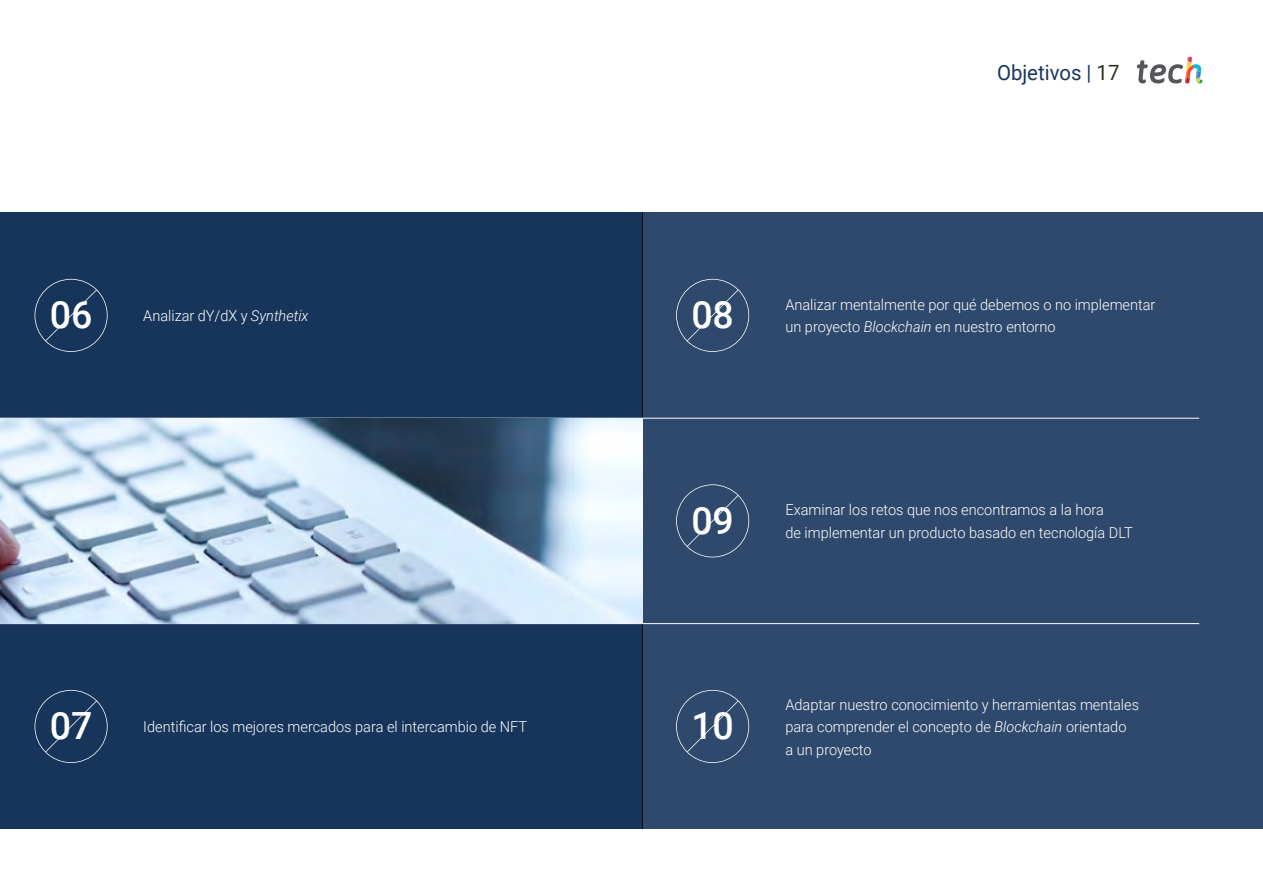
<style>
.page{position:relative;width:1263px;height:893px;background:#fff}
.page>*{position:absolute;margin:0;border:0;box-sizing:border-box;transform-origin:0 0}
.t1{font:500 37.5px "Roboto";color:#fff}
.t2{font:21px "Roboto";color:#1a355c}
.t3{font:300 15px/22.5px "Roboto";color:#fff}
.s1{color:#312e20}
.s2{font-style:italic}
</style>
<div class="page">
<svg style="left:1137px;top:57px;width:65px;height:27px"></svg>
<div style="left:0;top:213px;width:642px;height:616px;background:#17355b"></div>
<div style="left:642px;top:213px;width:621px;height:616px;background:#2e496b"></div>
<svg style="left:35px;top:279px;width:73px;height:73px"></svg>
<svg style="left:676px;top:279px;width:73px;height:73px"></svg>
<svg style="left:35px;top:690px;width:73px;height:73px"></svg>
<svg style="left:676px;top:484px;width:73px;height:73px"></svg>
<svg style="left:676px;top:690px;width:73px;height:73px"></svg>
<hr style="left:0;top:418px;width:1199px;height:1px;background:#fff">
<hr style="left:0;top:623px;width:1199px;height:1px;background:#fff">
<img style="left:0;top:418px;width:642px;height:206px">
<h2 class="t2" style="left:997px;top:57px;width:124px">Objetivos | <span class="s1">17</span></h2>
<h1 class="t1" style="left:50px;top:288px;width:44px">06</h1>
<h1 class="t1" style="left:691px;top:288px;width:44px">08</h1>
<p class="t3" style="left:143px;top:304px;width:167px">Analizar dY/dX y <span class="s2">Synthetix</span></p>
<p class="t3" style="left:785px;top:293px;width:371px">Analizar mentalmente por qué debemos o no implementar</p>
<p class="t3" style="left:785px;top:315px;width:272px">un proyecto <span class="s2">Blockchain</span> en nuestro entorno</p>
<h1 class="t1" style="left:50px;top:699px;width:44px">07</h1>
<p class="t3" style="left:143px;top:715px;width:385px">Identificar los mejores mercados para el intercambio de NFT</p>
<h1 class="t1" style="left:691px;top:494px;width:44px">09</h1>
<p class="t3" style="left:785px;top:498px;width:349px">Examinar los retos que nos encontramos a la hora<br>de implementar un producto basado en tecnología DLT</p>
<h1 class="t1" style="left:691px;top:699px;width:44px">10</h1>
<p class="t3" style="left:785px;top:692px;width:355px">Adaptar nuestro conocimiento y herramientas mentales para comprender el concepto de <span class="s2">Blockchain</span> orientado<br>a un proyecto</p>
</div>
